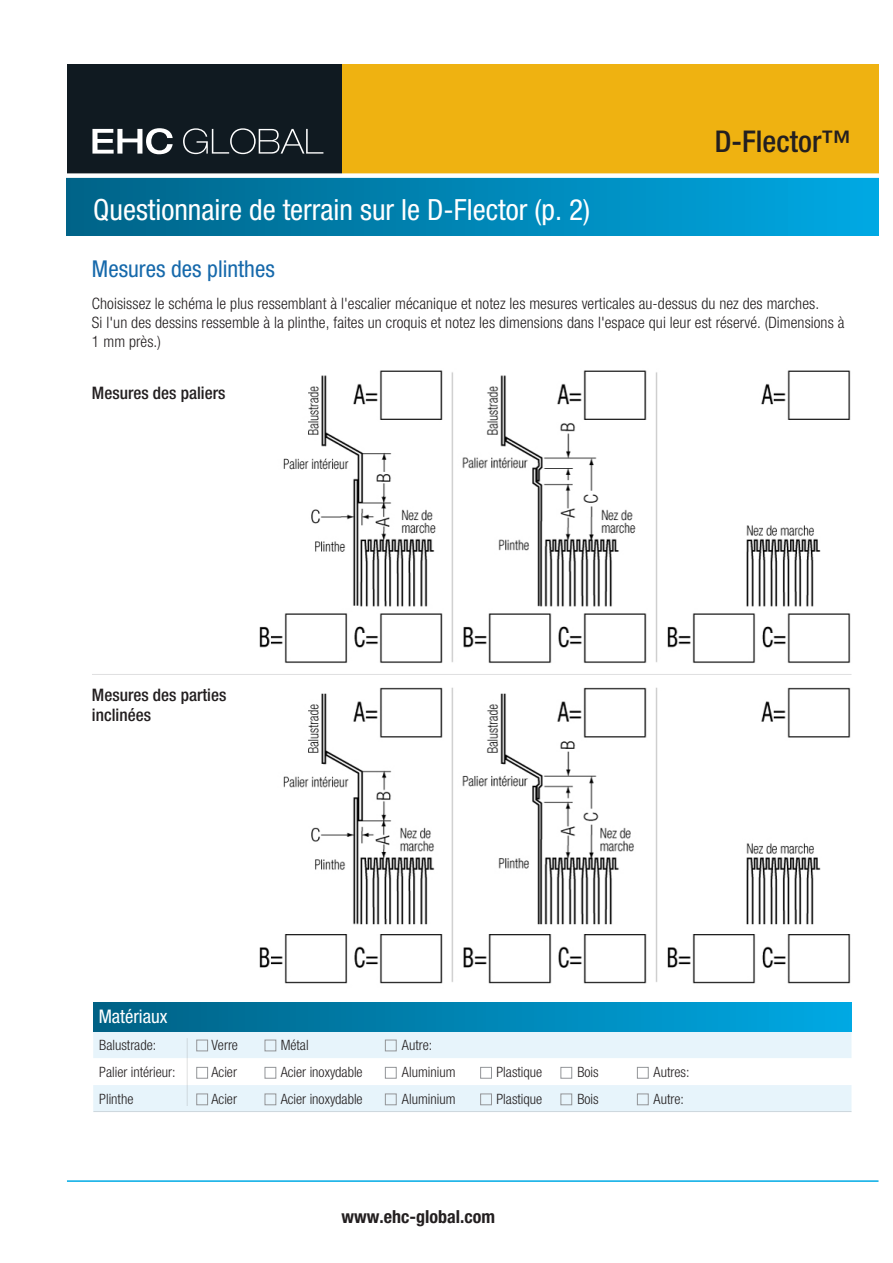
<style>
.page{position:relative;width:893px;height:1263px;background:#fff}
.page>*{position:absolute;margin:0;border:0;box-sizing:border-box;transform-origin:0 0}
.t1{font:500 condensed 30px "Helvetica Neue";color:#231f20}
.t2{font:condensed 29.25px "Helvetica Neue";color:#fff}
.t3{font:condensed 23.25px "Helvetica Neue";color:#1669ab}
.t4{font:condensed 18.75px "Helvetica Neue";color:#fff}
.t5{font:700 condensed 18px "Helvetica Neue";color:#231f20}
.body{font:500 condensed 17.25px/20px "Helvetica Neue";color:#231f20}
.t6{font:300 condensed 15.75px/18.8px "Helvetica Neue";letter-spacing:.005em;color:#231f20}
.t7{font:300 condensed 14.25px "Helvetica Neue";color:#231f20}
</style>
<div class="page">
<hr style="left:67px;top:1180px;width:811px;height:2px;background:#00aae5">
<img style="left:247px;top:370px;width:605px;height:633px">
<div style="left:67px;top:177px;width:811px;height:58px;background:linear-gradient(to right,#006387,#00a9e3)"></div>
<div style="left:257px;top:64px;width:621px;height:110px;background:#efb211"></div>
<div style="left:67px;top:64px;width:275px;height:110px;background:#101a21"></div>
<svg style="left:92px;top:128px;width:81px;height:26px"></svg>
<svg style="left:183px;top:128px;width:140px;height:26px"></svg>
<div style="left:0;top:173px;width:893px;height:5px;background:#fff"></div>
<svg style="left:93px;top:1031px;width:758px;height:80px;fill:#e7f4fb"></svg>
<hr style="left:187px;top:1038px;width:1px;height:68px;background:#939598">
<div style="left:93px;top:1003px;width:758px;height:28px;background:linear-gradient(to right,#006184,#00a9e3)"></div>
<hr style="left:93px;top:1111px;width:758px;height:1px;background:#939598">
<div style="left:196px;top:1040px;width:12px;height:11px;border:1px solid #939598"></div>
<div style="left:196px;top:1067px;width:12px;height:11px;border:1px solid #939598"></div>
<div style="left:196px;top:1093px;width:12px;height:12px;border:1px solid #939598"></div>
<div style="left:265px;top:1040px;width:11px;height:11px;border:1px solid #939598"></div>
<div style="left:265px;top:1067px;width:11px;height:11px;border:1px solid #939598"></div>
<div style="left:265px;top:1093px;width:11px;height:12px;border:1px solid #939598"></div>
<div style="left:385px;top:1040px;width:12px;height:11px;border:1px solid #939598"></div>
<div style="left:385px;top:1067px;width:12px;height:11px;border:1px solid #939598"></div>
<div style="left:385px;top:1093px;width:12px;height:12px;border:1px solid #939598"></div>
<div style="left:480px;top:1067px;width:12px;height:11px;border:1px solid #939598"></div>
<div style="left:480px;top:1093px;width:12px;height:12px;border:1px solid #939598"></div>
<div style="left:560px;top:1067px;width:12px;height:11px;border:1px solid #939598"></div>
<div style="left:560px;top:1093px;width:12px;height:12px;border:1px solid #939598"></div>
<div style="left:637px;top:1067px;width:12px;height:11px;border:1px solid #939598"></div>
<div style="left:637px;top:1093px;width:12px;height:12px;border:1px solid #939598"></div>
<hr style="left:92px;top:674px;width:759px;height:1px;background:#939598">
<p class="t1" style="left:715px;top:124px;width:138px">D-Flector™</p>
<p class="t2" style="left:93px;top:193px;width:498px">Questionnaire de terrain sur le D-Flector (p. 2)</p>
<p class="t3" style="left:92px;top:255px;width:184px">Mesures des plinthes</p>
<p class="t6" style="left:92px;top:294px;width:754px">Choisissez le schéma le plus ressemblant à l'escalier mécanique et notez les mesures verticales au-dessus du nez des marches.<br>Si l'un des dessins ressemble à la plinthe, faites un croquis et notez les dimensions dans l'espace qui leur est réservé. (Dimensions à<br>1 mm près.)</p>
<p class="body" style="left:92px;top:382px;width:135px">Mesures des paliers</p>
<p class="body" style="left:92px;top:685px;width:136px">Mesures des parties inclinées</p>
<p class="t4" style="left:99px;top:1006px;width:70px">Matériaux</p>
<p class="t7" style="left:99px;top:1037px;width:58px">Balustrade:</p>
<p class="t7" style="left:211px;top:1037px;width:28px">Verre</p>
<p class="t7" style="left:281px;top:1037px;width:29px">Métal</p>
<p class="t7" style="left:402px;top:1037px;width:32px">Autre:</p>
<p class="t7" style="left:99px;top:1064px;width:78px">Palier intérieur:</p>
<p class="t7" style="left:211px;top:1064px;width:27px">Acier</p>
<p class="t7" style="left:281px;top:1064px;width:83px">Acier inoxydable</p>
<p class="t7" style="left:402px;top:1064px;width:55px">Aluminium</p>
<p class="t7" style="left:496px;top:1064px;width:47px">Plastique</p>
<p class="t7" style="left:577px;top:1064px;width:23px">Bois</p>
<p class="t7" style="left:653px;top:1064px;width:37px">Autres:</p>
<p class="t7" style="left:99px;top:1091px;width:36px">Plinthe</p>
<p class="t7" style="left:211px;top:1091px;width:27px">Acier</p>
<p class="t7" style="left:281px;top:1091px;width:83px">Acier inoxydable</p>
<p class="t7" style="left:402px;top:1091px;width:55px">Aluminium</p>
<p class="t7" style="left:496px;top:1091px;width:47px">Plastique</p>
<p class="t7" style="left:577px;top:1091px;width:23px">Bois</p>
<p class="t7" style="left:653px;top:1091px;width:32px">Autre:</p>
<p class="t5" style="left:341px;top:1206px;width:155px">www.ehc-global.com</p>
</div>
